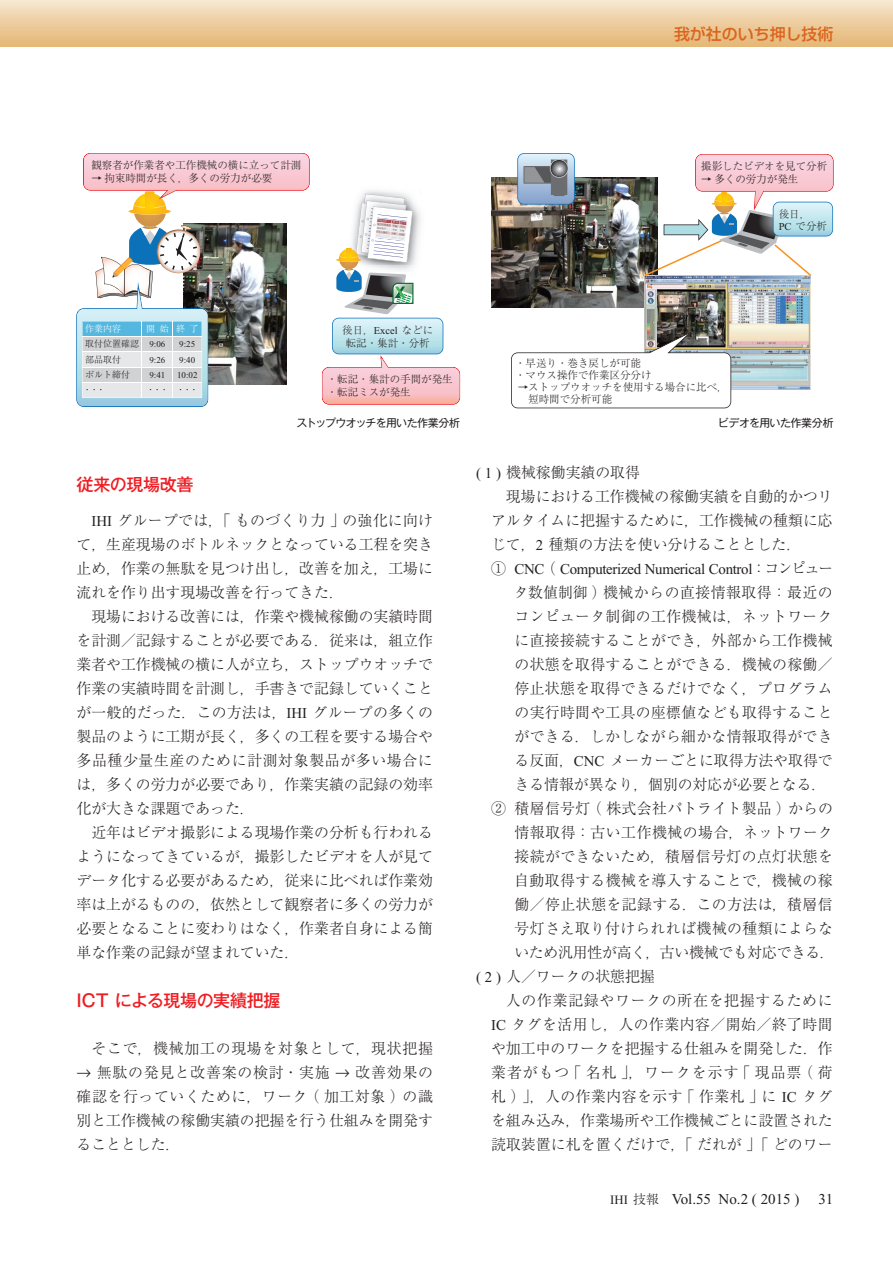
<style>
.page{position:relative;width:893px;height:1263px;background:#fff}
.page>*{position:absolute;margin:0;border:0;box-sizing:border-box;transform-origin:0 0}
.t1{font:500 17.25px "Gothic MB101 Pro";letter-spacing:-.02em;color:#ee1d23}
.t2{font:500 15.9px "Shin Go Pro";color:#dc641c}
.t3{font:300 15px/24px "Ryumin Pro";letter-spacing:.005em;color:#231f20;text-align:justify}
.t4{font:300 15px "Ryumin Pro";letter-spacing:.035em;color:#231f20}
.t5{font:300 15px "Ryumin Pro";letter-spacing:.03em;color:#231f20}
.t6{font:300 15px "Ryumin Pro";letter-spacing:.025em;color:#231f20}
.t7{font:15px "Times New Roman";letter-spacing:-.02em;color:#231f20}
.t8{font:15px "Times New Roman";color:#231f20}
.t9{font:300 15px "Ryumin Pro";letter-spacing:-.015em;color:#231f20}
.t10{font:300 15px "Ryumin Pro";letter-spacing:.07em;color:#231f20}
.t11{font:300 15px "Ryumin Pro";letter-spacing:.055em;color:#231f20}
.t12{font:300 15px "Ryumin Pro";letter-spacing:.05em;color:#231f20}
.t13{font:10.95px "Gothic MB101 Pro";letter-spacing:-.05em;color:#231f20}
.t14{font:300 10.5px/12px "Ryumin Pro";color:#231f20}
.t15{font:300 9px/15.3px "Ryumin Pro";color:#231f20}
.t16{font:9px "Times New Roman";color:#231f20}
.t17{font:300 9px "Ryumin Pro";color:#fff}
.s1{font-family:"Times New Roman";font-weight:400}
.s2{color:#fff}
.s3{font-family:"Ryumin Pro";font-weight:300}
.s4{font-size:12.75px}
.s5{font-family:"Ryumin Pro";font-weight:300;font-size:12.75px}
</style>
<div class="page">
<div style="left:0;top:0;width:893px;height:47px;background:linear-gradient(to bottom,#f6e7d0,#e4b572)"></div>
<svg style="left:77px;top:153px;width:232px;height:254px"></svg>
<svg style="left:322px;top:190px;width:138px;height:214px"></svg>
<img style="left:492px;top:178px;width:153px;height:130px">
<img style="left:645px;top:276px;width:166px;height:113px">
<svg style="left:511px;top:332px;width:220px;height:76px"></svg>
<svg style="left:645px;top:154px;width:188px;height:122px"></svg>
<svg style="left:517px;top:153px;width:58px;height:52px;background:#92a4b8"></svg>
<p class="t2" style="left:674px;top:21px;width:161px">我が社のいち押し技術</p>
<p class="t14" style="left:91px;top:158px;width:212px">観察者が作業者や工作機械の横に立って計測</p>
<p class="t14" style="left:91px;top:172px;width:183px">→ 拘束時間が長く，多くの労力が必要</p>
<p class="t14" style="left:701px;top:159px;width:128px">撮影したビデオを見て分析</p>
<p class="t14" style="left:701px;top:173px;width:99px">→ 多くの労力が発生</p>
<p class="t14" style="left:779px;top:207px;width:50px">後日，<br><span class="s1">PC</span> で分析</p>
<p class="t17" style="left:85px;top:321px;width:37px">作業内容</p>
<p class="t15" style="left:85px;top:320px;width:115px;text-indent:61px"><span class="s2">開 始 終 了</span>取付位置確認 <span class="s1">9:06</span></p>
<p class="t16" style="left:179px;top:339px;width:18px">9:25</p>
<p class="t15" style="left:85px;top:351px;width:37px">部品取付</p>
<p class="t16" style="left:149px;top:355px;width:18px">9:26</p>
<p class="t16" style="left:179px;top:355px;width:18px">9:40</p>
<p class="t15" style="left:85px;top:366px;width:46px">ボルト締付</p>
<p class="t16" style="left:149px;top:370px;width:18px">9:41</p>
<p class="t16" style="left:177px;top:370px;width:22px">10:02</p>
<p class="t15" style="left:83px;top:381px;width:24px">・・・</p>
<p class="t15" style="left:146px;top:381px;width:54px">・・・ ・・・</p>
<p class="t14" style="left:342px;top:322px;width:92px;line-height:13.5px;text-align:center">後日，<span class="s1">Excel</span> などに転記・集計・分析</p>
<p class="t14" style="left:327px;top:371px;width:128px;line-height:13.5px">・転記・集計の手間が発生・転記ミスが発生</p>
<p class="t13" style="left:297px;top:414px;width:165px">ストップウオッチを用いた作業分析</p>
<p class="t1" style="left:76px;top:470px;width:119px">従来の現場改善</p>
<p class="t3" style="left:77px;top:507px;width:358px;text-indent:15px"><span class="s1">IHI</span> グループでは，「ものづくり力」の強化に向けて，生産現場のボトルネックとなっている工程を突き止め，作業の無駄を見つけ出し，改善を加え，工場に流れを作り出す現場改善を行ってきた．</p>
<p class="t3" style="left:77px;top:603px;width:358px;text-indent:15px">現場における改善には，作業や機械稼働の実績時間を計測／記録することが必要である．従来は，組立作業者や工作機械の横に人が立ち，ストップウオッチで作業の実績時間を計測し，手書きで記録していくことが一般的だった．この方法は，<span class="s1">IHI</span> グループの多くの製品のように工期が長く，多くの工程を要する場合や多品種少量生産のために計測対象製品が多い場合には，多くの労力が必要であり，作業実績の記録の効率化が大きな課題であった．</p>
<p class="t3" style="left:77px;top:819px;width:358px;text-indent:15px">近年はビデオ撮影による現場作業の分析も行われるようになってきているが，撮影したビデオを人が見てデータ化する必要があるため，従来に比べれば作業効率は上がるものの，依然として観察者に多くの労力が必要となることに変わりはなく，作業者自身による簡単な作業の記録が望まれていた．</p>
<p class="t1" style="left:77px;top:986px;width:206px">ICT による現場の実績把握</p>
<p class="t11" style="left:91px;top:1037px;width:343px">そこで，機械加工の現場を対象として，現状把握</p>
<p class="t3" style="left:77px;top:1059px;width:358px">→ 無駄の発見と改善案の検討・実施 → 改善効果の確認を行っていくために，ワーク（加工対象）の識別と工作機械の稼働実績の把握を行う仕組みを開発することとした．</p>
<p class="t14" style="left:515px;top:356px;width:138px">・早送り・巻き戻しが可能・マウス操作で作業区分分け</p>
<p class="t14" style="left:518px;top:380px;width:211px">→ストップウオッチを使用する場合に比べ，　短時間で分析可能</p>
<p class="t13" style="left:718px;top:414px;width:117px">ビデオを用いた作業分析</p>
<p class="t3" style="left:476px;top:459px;width:165px"><span class="s1">( 1 )</span> 機械稼働実績の取得</p>
<p class="t3" style="left:506px;top:483px;width:328px">現場における工作機械の稼働実績を自動的かつリ</p>
<p class="t3" style="left:491px;top:507px;width:343px">アルタイムに把握するために，工作機械の種類に応</p>
<p class="t3" style="left:491px;top:531px;width:312px">じて，<span class="s1">2</span> 種類の方法を使い分けることとした．</p>
<p class="t7" style="left:491px;top:561px;width:344px"><span class="s3">①</span> CNC<span class="s3">（</span> Computerized Numerical Control<span class="s3">：コンピュー</span></p>
<p class="t4" style="left:514px;top:581px;width:320px">タ数値制御）機械からの直接情報取得：最近の</p>
<p class="t3" style="left:515px;top:603px;width:320px">コンピュータ制御の工作機械は，ネットワーク</p>
<p class="t3" style="left:515px;top:627px;width:320px">に直接接続することができ，外部から工作機械</p>
<p class="t3" style="left:515px;top:651px;width:320px">の状態を取得することができる．機械の稼働／</p>
<p class="t3" style="left:515px;top:675px;width:320px">停止状態を取得できるだけでなく，プログラム</p>
<p class="t3" style="left:515px;top:699px;width:320px">の実行時間や工具の座標値なども取得すること</p>
<p class="t3" style="left:515px;top:723px;width:320px">ができる．しかしながら細かな情報取得ができ</p>
<p class="t3" style="left:515px;top:747px;width:320px">る反面，<span class="s1">CNC</span> メーカーごとに取得方法や取得で</p>
<p class="t3" style="left:515px;top:771px;width:313px">きる情報が異なり，個別の対応が必要となる．</p>
<p class="t6" style="left:491px;top:797px;width:343px">② 積層信号灯（株式会社パトライト製品）からの</p>
<p class="t4" style="left:514px;top:821px;width:320px">情報取得：古い工作機械の場合，ネットワーク</p>
<p class="t5" style="left:514px;top:845px;width:320px">接続ができないため，積層信号灯の点灯状態を</p>
<p class="t6" style="left:514px;top:869px;width:320px">自動取得する機械を導入することで，機械の稼</p>
<p class="t5" style="left:514px;top:893px;width:320px">働／停止状態を記録する．この方法は，積層信</p>
<p class="t6" style="left:514px;top:917px;width:320px">号灯さえ取り付けられれば機械の種類によらな</p>
<p class="t9" style="left:514px;top:941px;width:322px">いため汎用性が高く，古い機械でも対応できる．</p>
<p class="t3" style="left:476px;top:963px;width:180px"><span class="s1">( 2 )</span> 人／ワークの状態把握</p>
<p class="t12" style="left:506px;top:989px;width:328px">人の作業記録やワークの所在を把握するために</p>
<p class="t5" style="left:491px;top:1013px;width:343px"><span class="s1">IC</span> タグを活用し，人の作業内容／開始／終了時間</p>
<p class="t3" style="left:491px;top:1035px;width:343px">や加工中のワークを把握する仕組みを開発した．作</p>
<p class="t10" style="left:491px;top:1061px;width:343px">業者がもつ「名札」，ワークを示す「現品票（荷</p>
<p class="t4" style="left:491px;top:1085px;width:343px">札）」，人の作業内容を示す「作業札」に <span class="s1">IC</span> タグ</p>
<p class="t3" style="left:491px;top:1107px;width:343px">を組み込み，作業場所や工作機械ごとに設置された</p>
<p class="t3" style="left:491px;top:1131px;width:343px">読取装置に札を置くだけで，「だれが」「どのワー</p>
<p class="t8" style="left:610px;top:1191px;width:191px"><span class="s4">IHI</span> <span class="s5">技報　</span>Vol.55 No.2 ( 2015 )</p>
<p class="t7" style="left:818px;top:1191px;width:16px">31</p>
</div>
